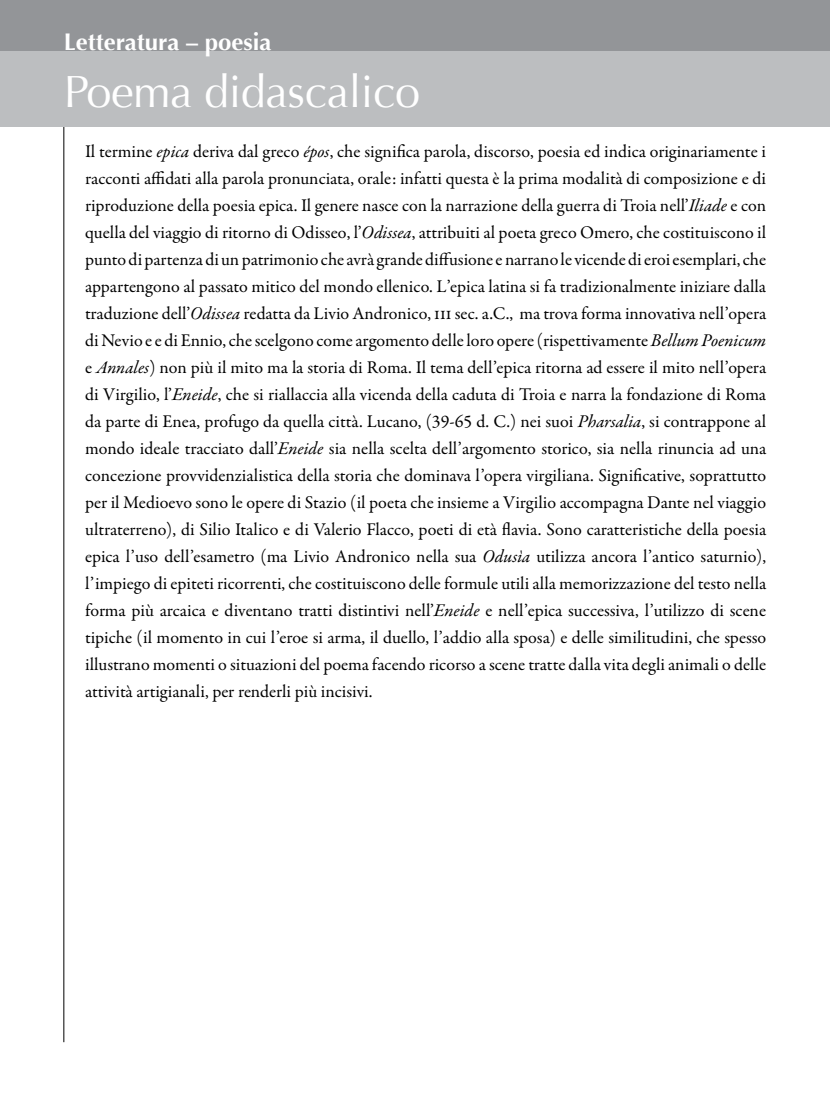
<style>
.page{position:relative;width:830px;height:1106px;background:#fff}
.page>*{position:absolute;margin:0;border:0;box-sizing:border-box;transform-origin:0 0}
.t1{font:45px "Optima";letter-spacing:-.01em;color:#fff}
.t2{font:700 24px "Optima";color:#fff}
.t3{font:18px/27px "Garamond Premr Pro";color:#000;text-align:justify}
.s1{font-style:italic}
</style>
<div class="page">
<hr style="left:63px;top:40px;width:1px;height:1002px;background:#000">
<div style="left:0;top:0;width:829px;height:51px;background:#939598"></div>
<div style="left:0;top:51px;width:829px;height:75px;background:#bcbec0"></div>
<h2 class="t2" style="left:64px;top:28px;width:209px">Letteratura – poesia</h2>
<h1 class="t1" style="left:64px;top:65px;width:357px">Poema didascalico</h1>
<p class="t3" style="left:85px;top:138px;width:682px">Il termine <span class="s1">epica</span> deriva dal greco <span class="s1">épos</span>, che significa parola, discorso, poesia ed indica originariamente i racconti affidati alla parola pronunciata, orale: infatti questa è la prima modalità di composizione e di riproduzione della poesia epica. Il genere nasce con la narrazione della guerra di Troia nell’<span class="s1">Iliade</span> e con quella del viaggio di ritorno di Odisseo, l’<span class="s1">Odissea</span>, attribuiti al poeta greco Omero, che costituiscono il punto di partenza di un patrimonio che avrà grande diffusione e narrano le vicende di eroi esemplari, che appartengono al passato mitico del mondo ellenico. L’epica latina si fa tradizionalmente iniziare dalla traduzione dell’<span class="s1">Odissea</span> redatta da Livio Andronico, iii sec. a.C., ma trova forma innovativa nell’opera di Nevio e e di Ennio, che scelgono come argomento delle loro opere (rispettivamente <span class="s1">Bellum Poenicum </span>e <span class="s1">Annales</span>) non più il mito ma la storia di Roma. Il tema dell’epica ritorna ad essere il mito nell’opera di Virgilio, l’<span class="s1">Eneide</span>, che si riallaccia alla vicenda della caduta di Troia e narra la fondazione di Roma da parte di Enea, profugo da quella città. Lucano, (39-65 d. C.) nei suoi <span class="s1">Pharsalia</span>, si contrappone al mondo ideale tracciato dall’<span class="s1">Eneide</span> sia nella scelta dell’argomento storico, sia nella rinuncia ad una concezione provvidenzialistica della storia che dominava l’opera virgiliana. Significative, soprattutto per il Medioevo sono le opere di Stazio (il poeta che insieme a Virgilio accompagna Dante nel viaggio ultraterreno), di Silio Italico e di Valerio Flacco, poeti di età flavia. Sono caratteristiche della poesia epica l’uso dell’esametro (ma Livio Andronico nella sua <span class="s1">Odusìa</span> utilizza ancora l’antico saturnio), l’impiego di epiteti ricorrenti, che costituiscono delle formule utili alla memorizzazione del testo nella forma più arcaica e diventano tratti distintivi nell’<span class="s1">Eneide</span> e nell’epica successiva, l’utilizzo di scene tipiche (il momento in cui l’eroe si arma, il duello, l’addio alla sposa) e delle similitudini, che spesso illustrano momenti o situazioni del poema facendo ricorso a scene tratte dalla vita degli animali o delle attività artigianali, per renderli più incisivi.</p>
</div>
